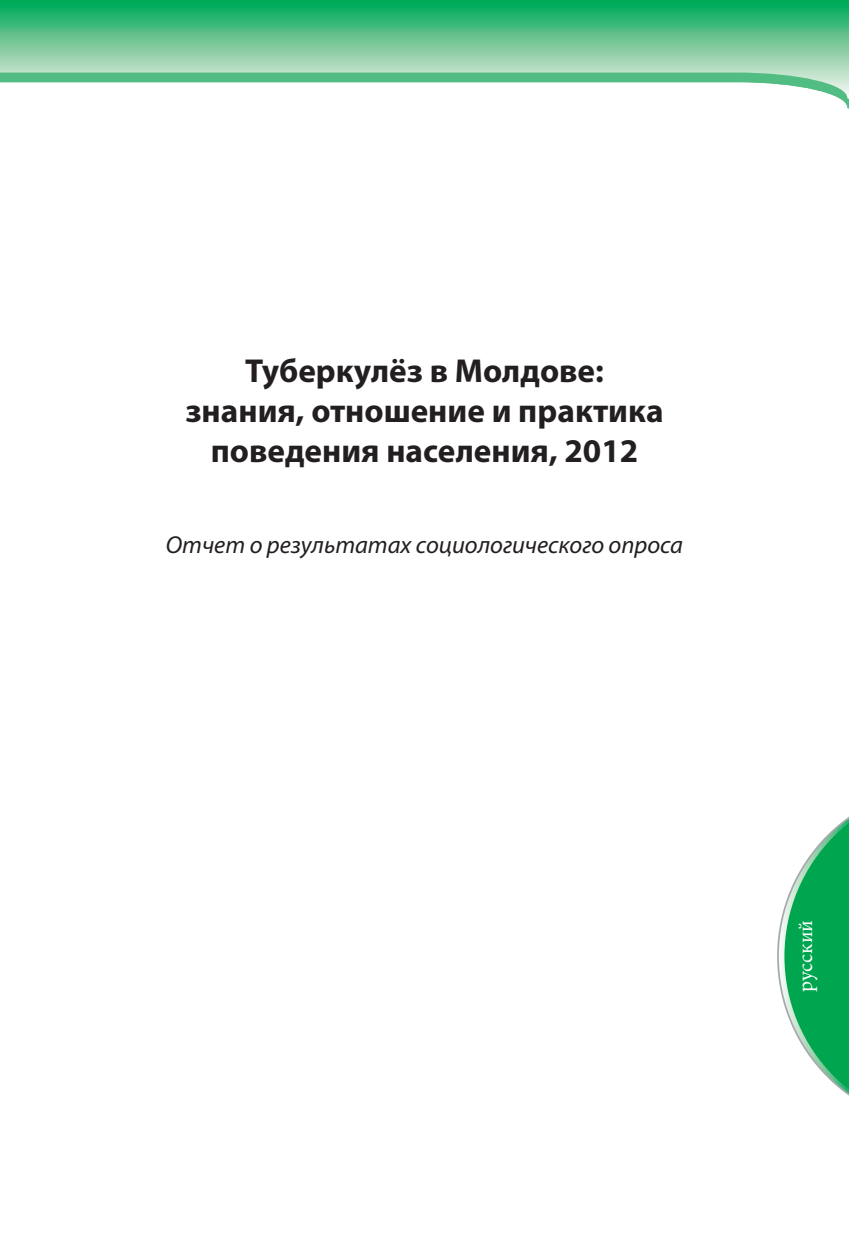
<style>
.page{position:relative;width:849px;height:1236px;background:#fff}
.page>*{position:absolute;margin:0;border:0;box-sizing:border-box;transform-origin:0 0}
.t1{font:700 33.25px/39.9px "Myriad Pro";color:#231f20;text-align:center}
.t2{font:italic 24.5px "Myriad Pro";color:#231f20}
.t3{font:21px "Minion Pro";color:#fff}
</style>
<div class="page">
<svg style="left:777px;top:817px;width:71px;height:278px"></svg>
<svg style="left:0;top:0;width:848px;height:99px"></svg>
<p class="t1" style="left:185px;top:350px;width:479px">Туберкулёз в Молдове: знания, отношение и практика поведения населения, 2012</p>
<p class="t2" style="left:166px;top:530px;width:518px">Отчет о результатах социологического опроса</p>
<p class="t3" style="left:791px;top:992px;width:74px;rotate:-90deg">русский</p>
</div>
